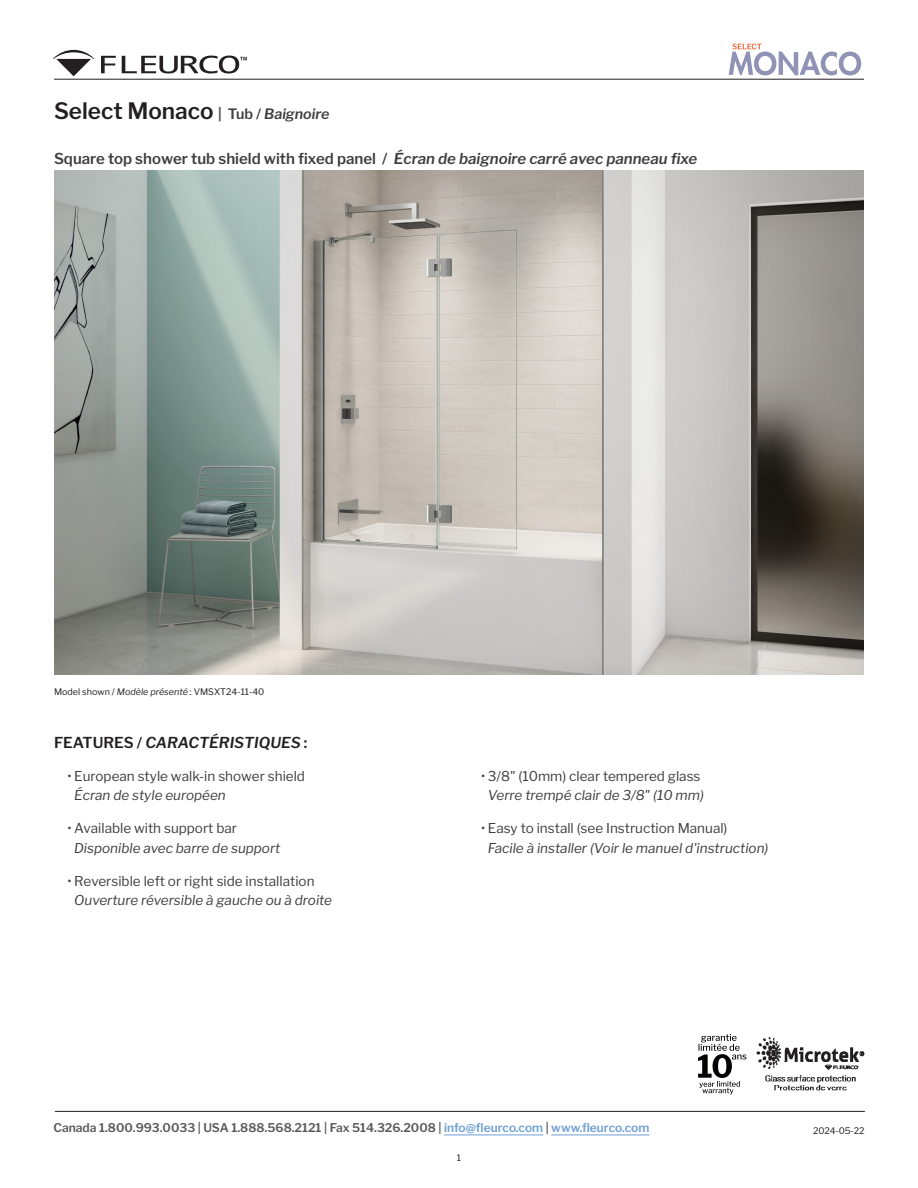
<style>
.page{position:relative;width:918px;height:1188px;background:#fff}
.page>*{position:absolute;margin:0;border:0;box-sizing:border-box;transform-origin:0 0}
.Product_name{font:600 22.5px "Libre Franklin";color:#231f20}
.heading{font:600 15px "Libre Franklin";color:#3e3e3f}
.Features_title{font:italic 600 15px "Libre Franklin";color:#231f20}
.t1{font:13.5px/19.5px "Libre Franklin";color:#3e3e3f}
.t2{font:italic 13.5px/19.5px "Libre Franklin";color:#3e3e3f}
.t3{font:600 12px "Libre Franklin";color:#57585a}
.General_text{font:9px "Libre Franklin";color:#231f20}
.s1{font-size:14.25px;color:#3e3e3f}
.s2{font-style:italic;font-size:14.25px;color:#3e3e3f}
.s3{font-style:italic}
.s4{font-style:normal}
.s5{color:#6d9fd4}
</style>
<div class="page">
<hr style="left:54px;top:79px;width:810px;height:1px;background:#231f20">
<svg style="left:101px;top:56px;width:15px;height:17px"></svg>
<svg style="left:53px;top:50px;width:41px;height:26px"></svg>
<svg style="left:122px;top:56px;width:125px;height:18px"></svg>
<hr style="left:55px;top:1111px;width:810px;height:1px;background:#231f20">
<hr style="left:444px;top:1135px;width:99px;height:1px;background:#6d9fd4">
<hr style="left:551px;top:1135px;width:98px;height:1px;background:#6d9fd4">
<svg style="left:698px;top:1034px;width:48px;height:60px"></svg>
<img style="left:756px;top:1037px;width:109px;height:54px">
<svg style="left:729px;top:44px;width:132px;height:31px"></svg>
<img style="left:55px;top:171px;width:809px;height:504px">
<p class="Product_name" style="left:54px;top:97px;width:277px">Select Monaco <span class="s1">| Tub /</span> <span class="s2">Baignoire</span></p>
<p class="heading" style="left:54px;top:150px;width:645px">Square top shower tub shield with fixed panel / <span class="s3">Écran de baignoire carré avec panneau fixe</span></p>
<p class="General_text" style="left:54px;top:686px;width:212px">Model shown / <span class="s3">Modèle présenté</span> : VMSXT24-11-40</p>
<p class="Features_title" style="left:54px;top:733px;width:255px"><span class="s4">FEATURES /</span> CARACTÉRISTIQUES <span class="s4">:</span></p>
<p class="t1" style="left:74px;top:766px;width:232px;text-indent:-7px">• European style walk-in shower shield<br><span class="s3">Écran de style européen</span></p>
<p class="t2" style="left:74px;top:819px;width:208px;text-indent:-7px"><span class="s4">• Available with support bar<br></span>Disponible avec barre de support</p>
<p class="t1" style="left:74px;top:871px;width:259px;text-indent:-7px">• Reversible left or right side installation<br><span class="s3">Ouverture réversible à gauche ou à droite</span></p>
<p class="t1" style="left:481px;top:766px;width:224px;text-align:center">• 3/8" (10mm) clear tempered glass<br><span class="s3">Verre trempé clair de 3/8" (10 mm)</span></p>
<p class="t2" style="left:488px;top:819px;width:282px;text-indent:-7px"><span class="s4">• Easy to install (see Instruction Manual)<br></span>Facile à installer (Voir le manuel d'instruction)</p>
<p class="t3" style="left:54px;top:1120px;width:597px">Canada 1.800.993.0033 | USA 1.888.568.2121 | Fax 514.326.2008 | <span class="s5">info@fleurco.com</span> | <span class="s5">www.fleurco.com</span></p>
<p class="General_text" style="left:457px;top:1153px;width:6px">1</p>
<p class="General_text" style="left:813px;top:1125px;width:53px">2024-05-22</p>
</div>
